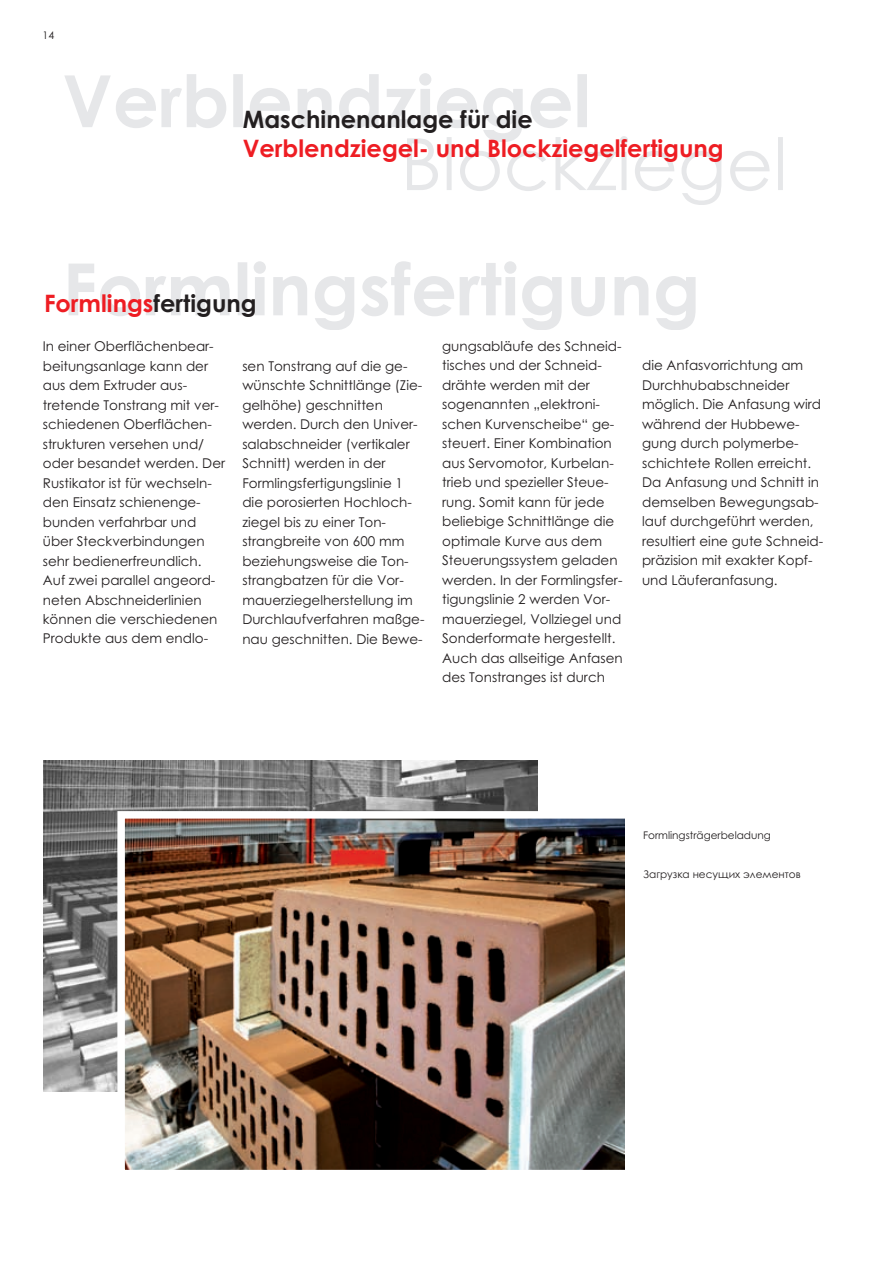
<style>
.page{position:relative;width:893px;height:1263px;background:#fff}
.page>*{position:absolute;margin:0;border:0;box-sizing:border-box;transform-origin:0 0}
.t1{font:700 24px "Century Gothic";color:#ee1d23}
.t2{font:700 24px "Century Gothic";color:#231f20}
.t3{font:13.5px/19.5px "Century Gothic";color:#231f20}
.t4{font:10.5px "Century Gothic";color:#231f20}
.s1{color:#231f20}
</style>
<div class="page">
<img style="left:44px;top:761px;width:493px;height:331px">
<svg style="left:69px;top:261px;width:447px;height:69px"></svg>
<svg style="left:65px;top:73px;width:718px;height:132px"></svg>
<img style="left:126px;top:820px;width:497px;height:348px">
<div style="left:117px;top:811px;width:515px;height:366px;border:8px solid #fff"></div>
<p class="t4" style="left:43px;top:29px;width:13px">14</p>
<h1 class="t2" style="left:243px;top:106px;width:291px">Maschinenanlage für die</h1>
<h1 class="t1" style="left:243px;top:134px;width:482px">Verblendziegel- und Blockziegelfertigung</h1>
<h1 class="t1" style="left:44px;top:290px;width:214px">Formlings<span class="s1">fertigung</span></h1>
<p class="t3" style="left:43px;top:337px;width:184px">In einer Oberflächenbear&shy;beitungsanlage kann der aus dem Extruder aus&shy;tretende Tonstrang mit ver&shy;schiedenen Oberflächen&shy;strukturen versehen und/ oder besandet werden. Der<br>Rustikator ist für wechseln&shy;den Einsatz schienenge&shy;bunden verfahrbar und über Steckverbindungen sehr bedienerfreundlich.<br>Auf zwei parallel angeord&shy;neten Abschneiderlinien können die verschiedenen<br>Produkte aus dem endlo-</p>
<p class="t3" style="left:242px;top:356px;width:184px">sen Tonstrang auf die ge&shy;wünschte Schnittlänge (Zie&shy;gelhöhe) geschnitten werden. Durch den Univer&shy;salabschneider (vertikaler<br>Schnitt) werden in der<br>Formlingsfertigungslinie 1 die porosierten Hochloch&shy;ziegel bis zu einer Ton&shy;strangbreite von 600 mm beziehungsweise die Ton&shy;strangbatzen für die Vor&shy;mauerziegelherstellung im<br>Durchlaufverfahren maßge&shy;nau geschnitten. Die Bewe-</p>
<p class="t3" style="left:442px;top:337px;width:182px">gungsabläufe des Schneid&shy;tisches und der Schneid&shy;drähte werden mit der sogenannten „elektroni&shy;schen Kurvenscheibe“ ge&shy;steuert. Einer Kombination aus Servomotor, Kurbelan&shy;trieb und spezieller Steue&shy;rung. Somit kann für jede beliebige Schnittlänge die optimale Kurve aus dem<br>Steuerungssystem geladen werden. In der Formlingsfer&shy;tigungslinie 2 werden Vor&shy;mauerziegel, Vollziegel und<br>Sonderformate hergestellt.<br>Auch das allseitige Anfasen des Tonstranges ist durch</p>
<p class="t3" style="left:642px;top:356px;width:183px">die Anfasvorrichtung am<br>Durchhubabschneider möglich. Die Anfasung wird während der Hubbewe&shy;gung durch polymerbe&shy;schichtete Rollen erreicht.<br>Da Anfasung und Schnitt in demselben Bewegungsab&shy;lauf durchgeführt werden, resultiert eine gute Schneid&shy;präzision mit exakter Kopf&shy;und Läuferanfasung.</p>
<p class="t4" style="left:643px;top:829px;width:129px">Formlingsträgerbeladung</p>
<p class="t4" style="left:643px;top:868px;width:159px">Загрузка несущих элементов</p>
</div>
